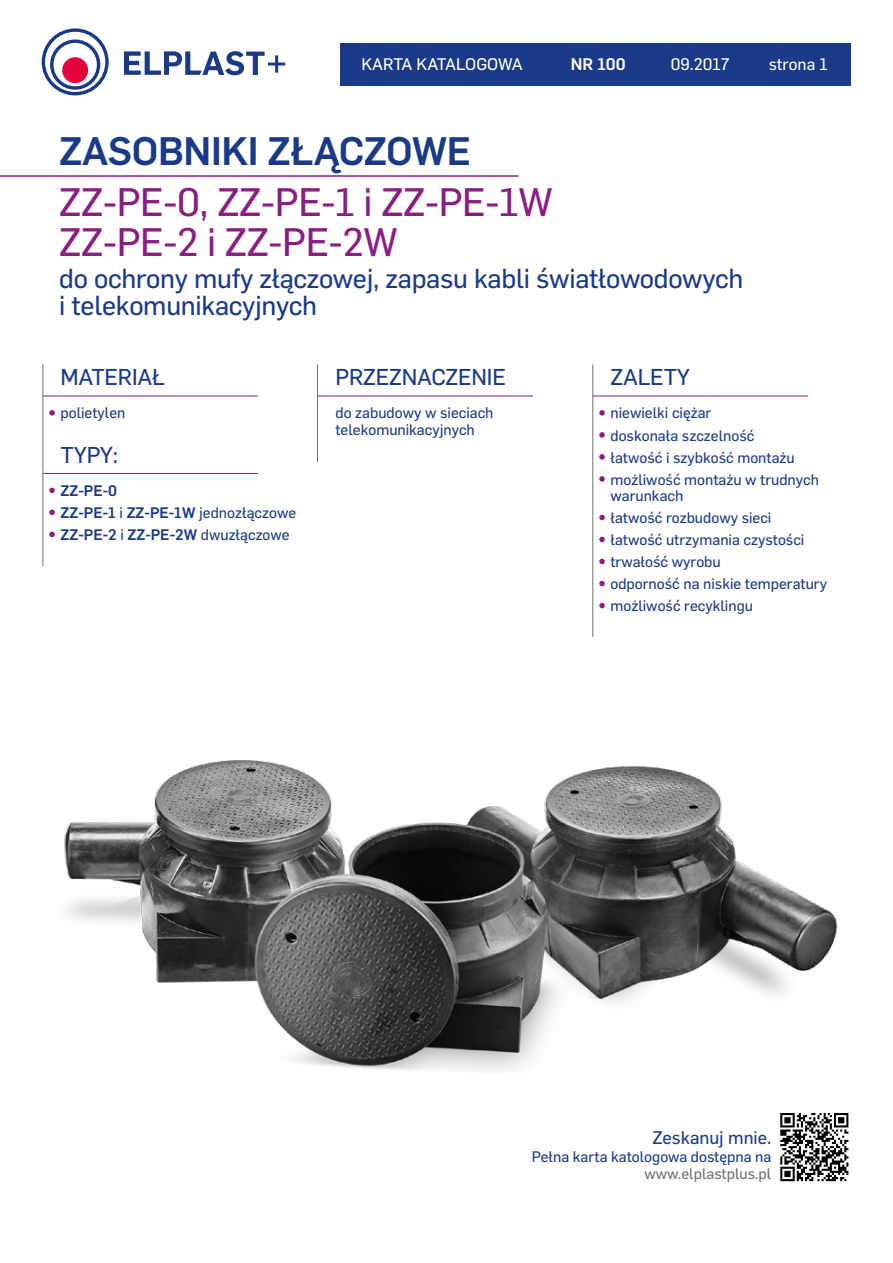
<style>
.page{position:relative;width:893px;height:1263px;background:#fff}
.page>*{position:absolute;margin:0;border:0;box-sizing:border-box;transform-origin:0 0}
.t1{font:39px/40.5px "Flama Basic";letter-spacing:-.01em;color:#8a1e82}
.t2{font:500 39px "Flama";letter-spacing:-.01em;color:#1a3a88}
.t3{font:27px/27px "Flama Basic";letter-spacing:-.01em;color:#1a3a88}
.t4{font:22.5px "Flama Basic";letter-spacing:-.01em;color:#1a3a88}
.t5{font:18px "Flama Basic";color:#1a3a88}
.t6{font:16.5px "Flama Basic";color:#fff}
.t7{font:500 16.5px "Flama";color:#fff}
.t8{font:15px/22px "Flama Basic";color:#1a3a88}
.t9{font:500 15px/22px "Flama";color:#1a3a88}
.t10{font:15px "Flama Basic";color:#706f6f}
.s1{font-family:"Flama Basic";font-weight:400}
</style>
<div class="page">
<div style="left:340px;top:43px;width:510px;height:42px;background:#1a3a88"></div>
<hr style="left:0;top:175px;width:518px;height:2px;background:#8a1e82">
<svg style="left:42px;top:28px;width:67px;height:67px"></svg>
<svg style="left:124px;top:51px;width:161px;height:24px"></svg>
<hr style="left:43px;top:396px;width:215px;height:1px;background:#8a1e82">
<hr style="left:43px;top:473px;width:215px;height:1px;background:#8a1e82">
<svg style="left:49px;top:410px;width:6px;height:6px"></svg>
<svg style="left:49px;top:488px;width:6px;height:5px"></svg>
<svg style="left:49px;top:510px;width:6px;height:5px"></svg>
<hr style="left:317px;top:396px;width:216px;height:1px;background:#8a1e82">
<hr style="left:592px;top:396px;width:216px;height:1px;background:#8a1e82">
<svg style="left:599px;top:410px;width:6px;height:6px"></svg>
<svg style="left:599px;top:432px;width:6px;height:6px"></svg>
<svg style="left:599px;top:454px;width:6px;height:6px"></svg>
<svg style="left:599px;top:476px;width:6px;height:6px"></svg>
<svg style="left:599px;top:515px;width:6px;height:5px"></svg>
<hr style="left:317px;top:364px;width:1px;height:98px;background:#706f6f">
<hr style="left:592px;top:364px;width:1px;height:273px;background:#706f6f">
<hr style="left:43px;top:364px;width:1px;height:202px;background:#706f6f">
<img style="left:42px;top:533px;width:796px;height:538px">
<svg style="left:780px;top:1113px;width:69px;height:69px"></svg>
<svg style="left:780px;top:1113px;width:68px;height:68px"></svg>
<p class="t6" style="left:361px;top:52px;width:163px">KARTA KATALOGOWA</p>
<p class="t7" style="left:571px;top:52px;width:56px">NR 100</p>
<p class="t6" style="left:671px;top:52px;width:60px">09.2017</p>
<p class="t6" style="left:769px;top:52px;width:60px">strona 1</p>
<h1 class="t2" style="left:59px;top:123px;width:413px">ZASOBNIKI ZŁĄCZOWE</h1>
<h1 class="t1" style="left:59px;top:179px;width:495px">ZZ-PE-0, ZZ-PE-1 i ZZ-PE-1W<br>ZZ-PE-2 i ZZ-PE-2W</h1>
<h2 class="t3" style="left:59px;top:263px;width:685px">do ochrony mufy złączowej, zapasu kabli światłowodowych i telekomunikacyjnych</h2>
<h3 class="t4" style="left:61px;top:361px;width:106px">MATERIAŁ</h3>
<p class="t8" style="left:61px;top:401px;width:66px">polietylen</p>
<h3 class="t4" style="left:61px;top:439px;width:59px">TYPY:</h3>
<p class="t9" style="left:61px;top:478px;width:237px">ZZ-PE-0<br>ZZ-PE-1 <span class="s1">i</span> ZZ-PE-1W <span class="s1">jednozłączowe<br></span>ZZ-PE-2 <span class="s1">i</span> ZZ-PE-2W <span class="s1">dwuzłączowe</span></p>
<h3 class="t4" style="left:335px;top:361px;width:172px">PRZEZNACZENIE</h3>
<p class="t8" style="left:335px;top:404px;width:160px;line-height:16.5px">do zabudowy w sieciach telekomunikacyjnych</p>
<h3 class="t4" style="left:610px;top:361px;width:81px">ZALETY</h3>
<p class="t8" style="left:610px;top:401px;width:210px">niewielki ciężar<br>doskonała szczelność<br>łatwość i szybkość montażu możliwość montażu w trudnych</p>
<p class="t8" style="left:610px;top:484px;width:218px">warunkach<br>łatwość rozbudowy sieci<br>łatwość utrzymania czystości trwałość wyrobu<br>odporność na niskie temperatury możliwość recyklingu</p>
<p class="t5" style="left:652px;top:1125px;width:120px">Zeskanuj mnie.</p>
<p class="t8" style="left:532px;top:1145px;width:241px">Pełna karta katologowa dostępna na</p>
<p class="t10" style="left:644px;top:1163px;width:128px">www.elplastplus.pl</p>
</div>
